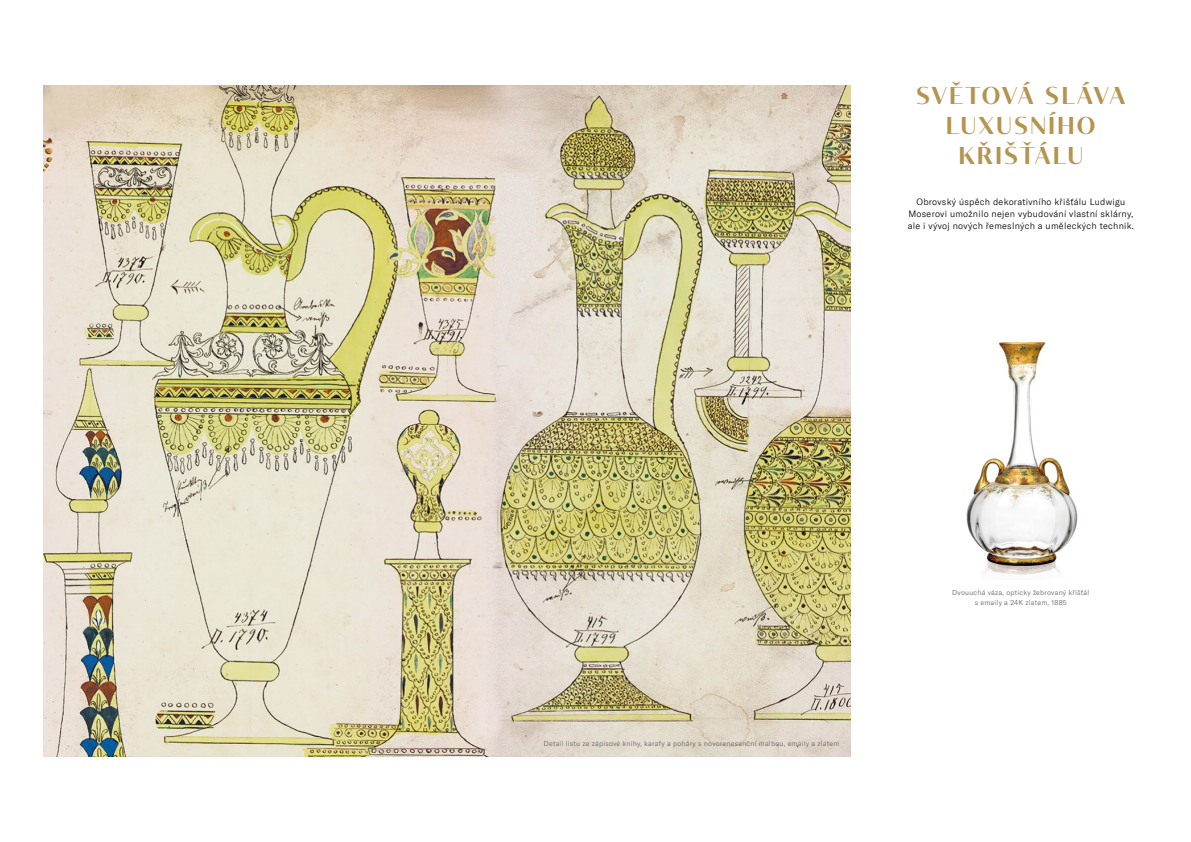
<style>
.page{position:relative;width:1191px;height:842px;background:#fff}
.page>*{position:absolute;margin:0;border:0;box-sizing:border-box;transform-origin:0 0}
.t1{font:600 24px/30px "Tabac Glam G2";letter-spacing:.1em;color:#b5944f;text-align:center}
.t2{font:300 9px/12px "GT America";letter-spacing:.03em;color:#000;text-align:center}
.t3{font:300 7px/10px "GT America";letter-spacing:.03em;color:#646363;text-align:center}
</style>
<div class="page">
<img style="left:43px;top:85px;width:807px;height:672px">
<img style="left:966px;top:341px;width:112px;height:234px">
<h1 class="t1" style="left:916px;top:80px;width:211px">SVĚTOVÁ SLÁVA<br>LUXUSNÍHO<br>KŘIŠŤÁLU</h1>
<p class="t2" style="left:907px;top:195px;width:228px">Obrovský úspěch dekorativního křišťálu Ludwigu<br>Moserovi umožnilo nejen vybudování vlastní sklárny, ale i vývoj nových řemeslných a uměleckých technik.</p>
<p class="t3" style="left:544px;top:738px;width:297px">Detail listu ze zápisové knihy, karafy a poháry s novorenesanční malbou, emaily a zlatem</p>
<p class="t3" style="left:952px;top:588px;width:139px">Dvouuchá váza, opticky žebrovaný křišťál s emaily a 24K zlatem, 1885</p>
</div>
